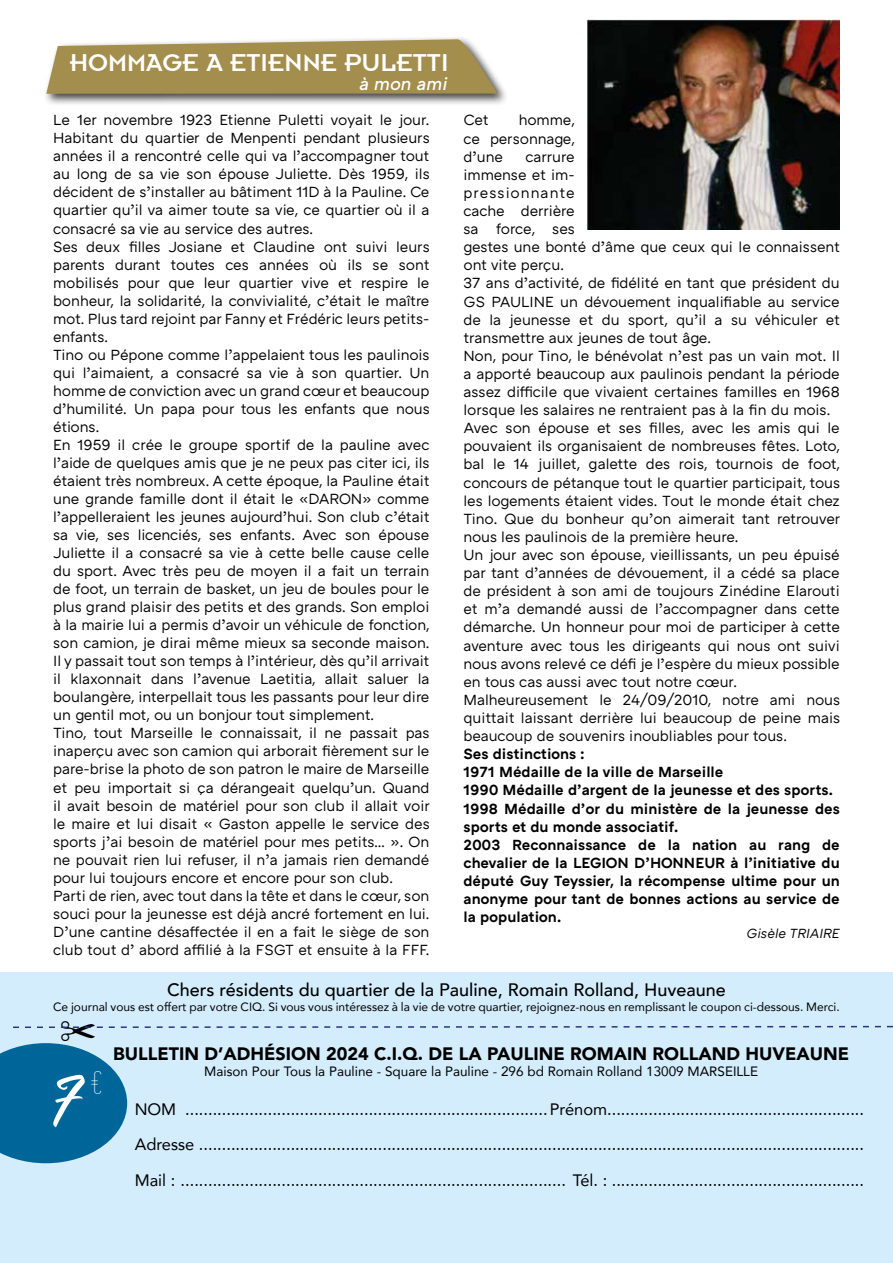
<style>
.page{position:relative;width:893px;height:1263px;background:#fff}
.page>*{position:absolute;margin:0;border:0;box-sizing:border-box;transform-origin:0 0}
.t1{font:61.5px "Adelyne Free";color:#fff}
.t2{font:27px "Insignia";color:#fff}
.t3{font:900 18px "Avenir";color:#000}
.t4{font:500 18px "Avenir";color:#000}
.t5{font:italic 500 18px "ATC Arquette";letter-spacing:-.005em;color:#fff}
.t6{font:16.5px/35.7px "Avenir";color:#000;text-align:justify}
.t7{font:15px/18px "ATC Arquette";letter-spacing:-.005em;color:#000}
.t8{font:600 15px/18.1px "ATC Arquette";color:#000}
.t9{font:13.5px "Avenir";color:#000}
.t10{font:italic 13.5px "ATC Arquette";letter-spacing:-.005em;color:#000}
.t11{font:12px "Avenir";color:#000}
</style>
<div class="page">
<div style="left:43px;top:35px;width:466px;height:71px;background:#000;opacity:.75"></div>
<svg style="left:46px;top:39px;width:451px;height:55px"></svg>
<img style="left:587px;top:19px;width:253px;height:211px">
<div style="left:0;top:973px;width:893px;height:290px;background:#d4edfc"></div>
<svg style="left:0;top:1025px;width:893px;height:138px"></svg>
<h2 class="t2" style="left:70px;top:49px;width:380px">HOMMAGE A ETIENNE PULETTI</h2>
<p class="t5" style="left:359px;top:73px;width:90px">à mon ami</p>
<p class="t7" style="left:53px;top:112px;width:378px">Le 1er novembre 1923 Etienne Puletti voyait le jour.<br>Habitant du quartier de Menpenti pendant plusieurs années il a rencontré celle qui va l’accompagner tout au long de sa vie son épouse Juliette. Dès 1959, ils décident de s’installer au bâtiment 11D à la Pauline. Ce quartier qu’il va aimer toute sa vie, ce quartier où il a consacré sa vie au service des autres.<br>Ses deux filles Josiane et Claudine ont suivi leurs parents durant toutes ces années où ils se sont mobilisés pour que leur quartier vive et respire le bonheur, la solidarité, la convivialité, c’était le maître mot. Plus tard rejoint par Fanny et Frédéric leurs petits&shy;enfants.<br>Tino ou Pépone comme l’appelaient tous les paulinois qui l’aimaient, a consacré sa vie à son quartier. Un homme de conviction avec un grand cœur et beaucoup d’humilité. Un papa pour tous les enfants que nous étions.<br>En 1959 il crée le groupe sportif de la pauline avec l’aide de quelques amis que je ne peux pas citer ici, ils étaient très nombreux. A cette époque, la Pauline était une grande famille dont il était le «DARON» comme l’appelleraient les jeunes aujourd’hui. Son club c’était sa vie, ses licenciés, ses enfants. Avec son épouse Juliette il a consacré sa vie à cette belle cause celle du sport. Avec très peu de moyen il a fait un terrain de foot, un terrain de basket, un jeu de boules pour le plus grand plaisir des petits et des grands. Son emploi à la mairie lui a permis d’avoir un véhicule de fonction, son camion, je dirai même mieux sa seconde maison.<br>Il y passait tout son temps à l’intérieur, dès qu’il arrivait il klaxonnait dans l’avenue Laetitia, allait saluer la boulangère, interpellait tous les passants pour leur dire un gentil mot, ou un bonjour tout simplement.<br>Tino, tout Marseille le connaissait, il ne passait pas inaperçu avec son camion qui arborait fièrement sur le pare-brise la photo de son patron le maire de Marseille et peu importait si ça dérangeait quelqu’un. Quand il avait besoin de matériel pour son club il allait voir le maire et lui disait « Gaston appelle le service des sports j’ai besoin de matériel pour mes petits… ». On ne pouvait rien lui refuser, il n’a jamais rien demandé pour lui toujours encore et encore pour son club.<br>Parti de rien, avec tout dans la tête et dans le cœur, son souci pour la jeunesse est déjà ancré fortement en lui.<br>D’une cantine désaffectée il en a fait le siège de son club tout d’ abord affilié à la FSGT et ensuite à la FFF.</p>
<p class="t7" style="left:463px;top:112px;width:27px">Cet</p>
<p class="t7" style="left:463px;top:112px;width:113px;text-align:justify;text-indent:55px">homme, ce personnage, d’une</p>
<p class="t7" style="left:463px;top:148px;width:378px;text-indent:62px">carrure<br>immense et im-<br>pressionnante<br>cache derrière<br>sa force, ses<br>gestes une bonté d’âme que ceux qui le connaissent ont vite perçu.<br>37 ans d’activité, de fidélité en tant que président du GS PAULINE un dévouement inqualifiable au service de la jeunesse et du sport, qu’il a su véhiculer et transmettre aux jeunes de tout âge.<br>Non, pour Tino, le bénévolat n’est pas un vain mot. Il a apporté beaucoup aux paulinois pendant la période assez difficile que vivaient certaines familles en 1968 lorsque les salaires ne rentraient pas à la fin du mois.<br>Avec son épouse et ses filles, avec les amis qui le pouvaient ils organisaient de nombreuses fêtes. Loto, bal le 14 juillet, galette des rois, tournois de foot, concours de pétanque tout le quartier participait, tous les logements étaient vides. Tout le monde était chez Tino. Que du bonheur qu’on aimerait tant retrouver nous les paulinois de la première heure.<br>Un jour avec son épouse, vieillissants, un peu épuisé par tant d’années de dévouement, il a cédé sa place de président à son ami de toujours Zinédine Elarouti et m’a demandé aussi de l’accompagner dans cette démarche. Un honneur pour moi de participer à cette aventure avec tous les dirigeants qui nous ont suivi nous avons relevé ce défi je l’espère du mieux possible en tous cas aussi avec tout notre cœur.<br>Malheureusement le 24/09/2010, notre ami nous quittait laissant derrière lui beaucoup de peine mais beaucoup de souvenirs inoubliables pour tous.</p>
<p class="t8" style="left:463px;top:745px;width:378px">Ses distinctions :<br>1971 Médaille de la ville de Marseille<br>1990 Médaille d’argent de la jeunesse et des sports.<br>1998 Médaille d’or du ministère de la jeunesse des sports et du monde associatif.<br>2003 Reconnaissance de la nation au rang de chevalier de la LEGION D’HONNEUR à l’initiative du député Guy Teyssier, la récompense ultime pour un anonyme pour tant de bonnes actions au service de la population.</p>
<p class="t10" style="left:746px;top:926px;width:95px">Gisèle TRIAIRE</p>
<p class="t4" style="left:167px;top:974px;width:560px">Chers résidents du quartier de la Pauline, Romain Rolland, Huveaune</p>
<p class="t11" style="left:53px;top:997px;width:788px">Ce journal vous est offert par votre CIQ. Si vous vous intéressez à la vie de votre quartier, rejoignez-nous en remplissant le coupon ci-dessous. Merci.</p>
<p class="t3" style="left:113px;top:1038px;width:737px">BULLETIN D’ADHÉSION 2024 C.I.Q. DE LA PAULINE ROMAIN ROLLAND HUVEAUNE</p>
<p class="t9" style="left:204px;top:1061px;width:555px">Maison Pour Tous la Pauline - Square la Pauline - 296 bd Romain Rolland 13009 MARSEILLE</p>
<p class="t6" style="left:135px;top:1090px;width:731px">NOM ...............................................................................Prénom........................................................<br>Adresse .................................................................................................................................................<br>Mail : .................................................................................... Tél. : .......................................................</p>
<h1 class="t1" style="left:52px;top:1057px;width:53px">7<sup>€</sup></h1>
</div>
